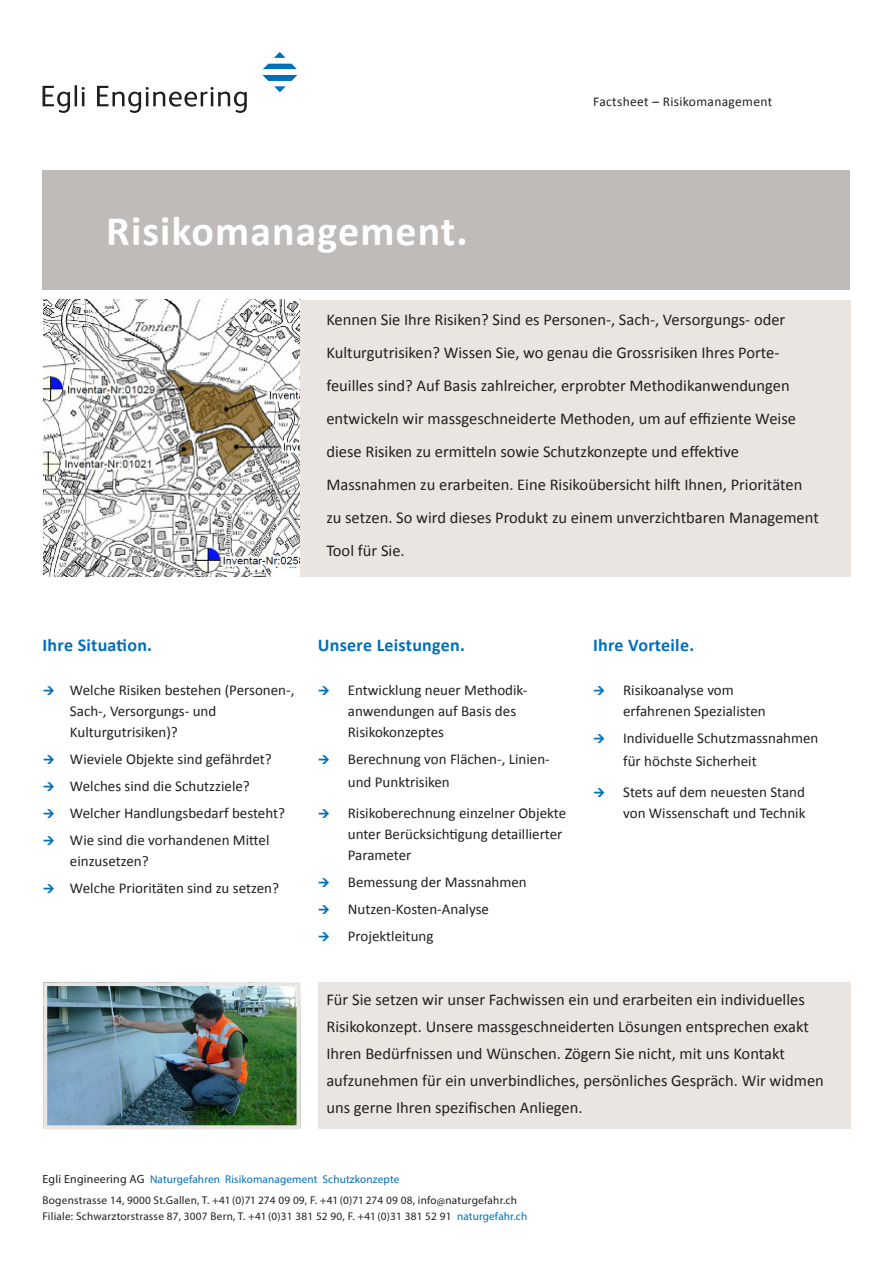
<style>
.page{position:relative;width:893px;height:1263px;background:#fff}
.page>*{position:absolute;margin:0;border:0;box-sizing:border-box;transform-origin:0 0}
.t1{font:700 42px "Calibri";letter-spacing:.025em;color:#fff}
.t2{font:700 18px "Calibri";letter-spacing:.015em;color:#006fba}
.t3{font:16.5px/33px "Calibri";color:#231f20}
.t4{font:15px/21px "Calibri";color:#231f20}
.t5{font:13.5px "Calibri";letter-spacing:.025em;color:#231f20}
.t6{font:11.25px/21px "Myriad Pro";letter-spacing:.02em;color:#231f20}
.s1{font-size:11.85px}
.s2{color:#006fba}
</style>
<div class="page">
<img style="left:43px;top:300px;width:257px;height:276px">
<div style="left:300px;top:300px;width:550px;height:276px;background:#ebe5e2"></div>
<div style="left:43px;top:170px;width:807px;height:119px;background:#bebbb8"></div>
<img style="left:48px;top:987px;width:247px;height:137px">
<div style="left:43px;top:982px;width:257px;height:147px;border:4px solid #ebe5e2"></div>
<div style="left:318px;top:982px;width:532px;height:147px;background:#ebe5e2"></div>
<svg style="left:263px;top:64px;width:34px;height:5px"></svg>
<svg style="left:263px;top:75px;width:34px;height:17px"></svg>
<svg style="left:274px;top:52px;width:12px;height:6px"></svg>
<svg style="left:43px;top:85px;width:42px;height:28px"></svg>
<svg style="left:97px;top:86px;width:150px;height:27px"></svg>
<p class="t1" style="left:106px;top:205px;width:363px">Risikomanagement.</p>
<p class="t5" style="left:593px;top:93px;width:181px">Factsheet – Risikomanagement</p>
<p class="t3" style="left:326px;top:303px;width:477px">Kennen Sie Ihre Risiken? Sind es Personen-, Sach-, Versorgungs- oder Kulturgutrisiken? Wissen Sie, wo genau die Grossrisiken Ihres Porte&shy;feuilles sind? Auf Basis zahlreicher, erprobter Methodikanwendungen entwickeln wir massgeschneiderte Methoden, um auf effiziente Weise diese Risiken zu ermitteln sowie Schutzkonzepte und effektive Massnahmen zu erarbeiten. Eine Risikoübersicht hilft Ihnen, Prioritäten</p>
<p class="t3" style="left:326px;top:501px;width:494px">zu setzen. So wird dieses Produkt zu einem unverzichtbaren Management<br>Tool für Sie.</p>
<p class="t2" style="left:43px;top:634px;width:111px">Ihre Situation.</p>
<p class="t2" style="left:318px;top:634px;width:149px">Unsere Leistungen.</p>
<p class="t4" style="left:70px;top:680px;width:226px">Welche Risiken bestehen (Personen-,<br>Sach-, Versorgungs- und</p>
<p class="t4" style="left:70px;top:722px;width:109px">Kulturgutrisiken)?</p>
<p class="t4" style="left:70px;top:749px;width:203px">Wieviele Objekte sind gefährdet?</p>
<p class="t4" style="left:70px;top:776px;width:181px">Welches sind die Schutzziele?</p>
<p class="t4" style="left:70px;top:803px;width:217px">Welcher Handlungsbedarf besteht?</p>
<p class="t4" style="left:70px;top:830px;width:201px">Wie sind die vorhandenen Mittel einzusetzen?</p>
<p class="t4" style="left:70px;top:878px;width:211px">Welche Prioritäten sind zu setzen?</p>
<p class="t4" style="left:348px;top:680px;width:181px">Entwicklung neuer Methodik&shy;anwendungen auf Basis des</p>
<p class="t4" style="left:348px;top:722px;width:98px">Risikokonzeptes</p>
<p class="t4" style="left:348px;top:748px;width:204px;line-height:22.5px">Berechnung von Flächen-, Linien&shy;und Punktrisiken</p>
<p class="t4" style="left:348px;top:803px;width:220px">Risikoberechnung einzelner Objekte unter Berücksichtigung detaillierter<br>Parameter</p>
<p class="t4" style="left:348px;top:872px;width:180px">Bemessung der Massnahmen</p>
<p class="t4" style="left:348px;top:899px;width:143px">Nutzen-Kosten-Analyse</p>
<p class="t4" style="left:348px;top:926px;width:87px">Projektleitung</p>
<p class="t2" style="left:593px;top:634px;width:102px">Ihre Vorteile.</p>
<p class="t4" style="left:623px;top:680px;width:112px">Risikoanalyse vom</p>
<p class="t4" style="left:623px;top:701px;width:144px">erfahrenen Spezialisten</p>
<p class="t4" style="left:623px;top:727px;width:197px;line-height:22.5px">Individuelle Schutzmassnahmen für höchste Sicherheit</p>
<p class="t4" style="left:623px;top:782px;width:183px">Stets auf dem neuesten Stand</p>
<p class="t4" style="left:623px;top:803px;width:184px">von Wissenschaft und Technik</p>
<p class="t3" style="left:326px;top:986px;width:499px;line-height:27px">Für Sie setzen wir unser Fachwissen ein und erarbeiten ein individuelles Risikokonzept. Unsere massgeschneiderten Lösungen entsprechen exakt Ihren Bedürfnissen und Wünschen. Zögern Sie nicht, mit uns Kontakt aufzunehmen für ein unverbindliches, persönliches Gespräch. Wir widmen uns gerne Ihren spezifischen Anliegen.</p>
<p class="t6" style="left:43px;top:1168px;width:476px"><span class="s1">Egli Engineering AG</span> <span class="s2">Naturgefahren Risikomanagement Schutzkonzepte<br></span>Bogenstrasse 14, 9000 St.Gallen, T. +41 (0)71 274 09 09, F. +41 (0)71 274 09 08, info@naturgefahr.ch</p>
<p class="t6" style="left:43px;top:1206px;width:486px">Filiale: Schwarztorstrasse 87, 3007 Bern, T. +41 (0)31 381 52 90, F. +41 (0)31 381 52 91 <span class="s2">naturgefahr.ch</span></p>
</div>
